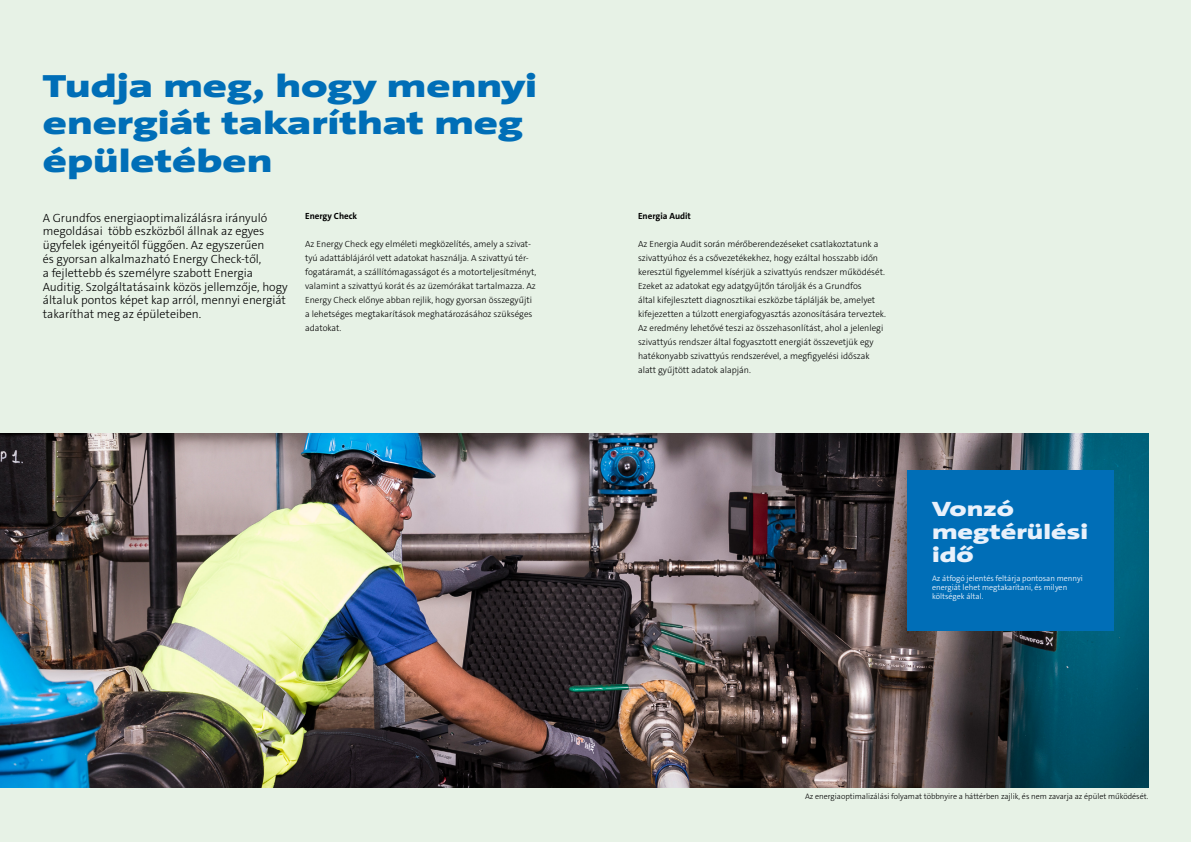
<style>
.page{position:relative;width:1191px;height:842px;background:#e7f2e6}
.page>*{position:absolute;margin:0;border:0;box-sizing:border-box;transform-origin:0 0}
.t1{font:900 32.5px/37.4px "Grundfos The Sans Extd";color:#006eb7}
.t2{font:900 21px/23px "Grundfos The Sans Extd";color:#e9f1fb}
.t3{font:300 12px/13.8px "Grundfos The Sans";color:#000}
.t4{font:300 9px/14px "Grundfos The Sans";color:#000}
.t5{font:700 9px "Grundfos The Sans";color:#000}
.t6{font:300 8px/9.2px "Grundfos The Sans";color:#e9f1fb}
.t7{font:300 8px "Grundfos The Sans";color:#000}
</style>
<div class="page">
<img style="left:0;top:433px;width:1148px;height:355px">
<div style="left:907px;top:470px;width:206px;height:161px;background:#006eb7"></div>
<h1 class="t1" style="left:43px;top:68px;width:496px">Tudja meg, hogy mennyi energiát takaríthat meg épületében</h1>
<p class="t3" style="left:43px;top:211px;width:246px">A Grundfos energiaoptimalizálásra irányuló megoldásai több eszközből állnak az egyes ügyfelek igényeitől függően. Az egyszerűen<br>és gyorsan alkalmazható Energy Check-től,<br>a fejlettebb és személyre szabott Energia Auditig. Szolgáltatásaink közös jellemzője, hogy általuk pontos képet kap arról, mennyi energiát takaríthat meg az épületeiben.</p>
<p class="t5" style="left:305px;top:210px;width:54px">Energy Check</p>
<p class="t4" style="left:305px;top:237px;width:233px">Az Energy Check egy elméleti megközelítés, amely a szivat&shy;tyú adattáblájáról vett adatokat használja. A szivattyú tér&shy;fogatáramát, a szállítómagasságot és a motorteljesítményt, valamint a szivattyú korát és az üzemórákat tartalmazza. Az Energy Check előnye abban rejlik, hogy gyorsan összegyűjti a lehetséges megtakarítások meghatározásához szükséges adatokat.</p>
<p class="t5" style="left:638px;top:210px;width:54px">Energia Audit</p>
<p class="t4" style="left:638px;top:237px;width:249px">Az Energia Audit során mérőberendezéseket csatlakoztatunk a szivattyúhoz és a csővezetékekhez, hogy ezáltal hosszabb időn keresztül figyelemmel kísérjük a szivattyús rendszer működését.<br>Ezeket az adatokat egy adatgyűjtőn tárolják és a Grundfos<br>által kifejlesztett diagnosztikai eszközbe táplálják be, amelyet kifejezetten a túlzott energiafogyasztás azonosítására terveztek.<br>Az eredmény lehetővé teszi az összehasonlítást, ahol a jelenlegi szivattyús rendszer által fogyasztott energiát összevetjük egy hatékonyabb szivattyús rendszerével, a megfigyelési időszak alatt gyűjtött adatok alapján.</p>
<h2 class="t2" style="left:932px;top:498px;width:157px">Vonzó megtérülési idő</h2>
<p class="t6" style="left:932px;top:573px;width:152px">Az átfogó jelentés feltárja pontosan mennyi energiát lehet megtakarítani, és milyen költségek által.</p>
<p class="t7" style="left:805px;top:792px;width:345px">Az energiaoptimalizálási folyamat többnyire a háttérben zajlik, és nem zavarja az épület működését.</p>
</div>
